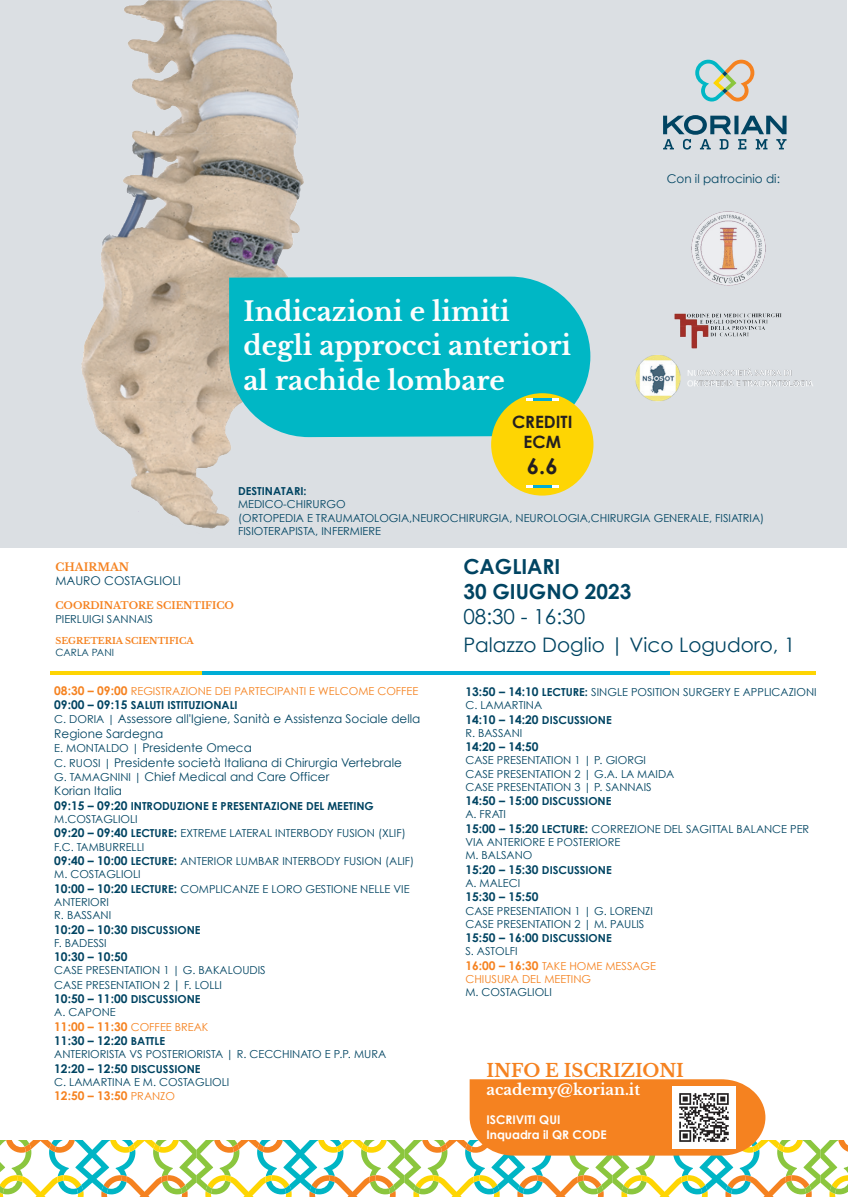
<style>
.page{position:relative;width:848px;height:1197px;background:#fff}
.page>*{position:absolute;margin:0;border:0;box-sizing:border-box;transform-origin:0 0}
.t1{font:700 26.4px/34.6px "Libre Baskerville";color:#fdfdfd}
.t2{font:700 22px "Century Gothic";color:#231f20}
.t3{font:700 20.7px/24.9px "Century Gothic";color:#004462}
.t4{font:20.7px "Century Gothic";color:#004462}
.t5{font:20px "Century Gothic";color:#004462}
.t6{font:700 18px "Libre Baskerville";color:#f58220}
.t7{font:700 17px/20.4px "Century Gothic";color:#231f20;text-align:center}
.t8{font:700 15px "Libre Baskerville";color:#fff}
.t9{font:12px/14.4px "Century Gothic";color:#004462}
.t10{font:700 12px "Century Gothic";color:#004462}
.t11{font:700 12px/14.4px "Century Gothic";color:#f58220}
.t12{font:700 12px/14.4px "Century Gothic";color:#fff}
.t13{font:11px/13.2px "Century Gothic";color:#004462}
.t14{font:11px/14.4px "Century Gothic";color:#f58220}
.t15{font:700 11px/13.2px "Century Gothic";color:#004462}
.t16{font:700 11px "Libre Baskerville";color:#f58220}
.t17{font:700 10px "Libre Baskerville";color:#f58220}
.t18{font:10px "Century Gothic";color:#004462}
.t19{font:700 9px "Libre Baskerville";color:#f58220}
.s1{font-weight:700;font-size:12px}
.s2{font-weight:700;font-size:12px;color:#004462}
.s3{font-weight:700;color:#004462}
.s4{font-size:11px}
.s5{font-size:12px}
.s6{font-weight:400}
.s7{font-weight:700}
.s8{font-weight:400;font-size:11px}
.s9{color:#004462}
.s10{font-size:11px;color:#004462}
</style>
<div class="page">
<div style="left:0;top:0;width:846px;height:547px;background:#dbdfe3"></div>
<svg style="left:0;top:1140px;width:848px;height:56px"></svg>
<svg style="left:695px;top:60px;width:59px;height:41px"></svg>
<svg style="left:663px;top:115px;width:123px;height:34px"></svg>
<svg style="left:202px;top:671px;width:468px;height:3px"></svg>
<svg style="left:51px;top:671px;width:151px;height:3px"></svg>
<svg style="left:670px;top:671px;width:145px;height:3px"></svg>
<svg style="left:469px;top:1079px;width:296px;height:76px;background:#f4892c"></svg>
<img style="left:672px;top:1085px;width:63px;height:63px">
<img style="left:82px;top:0;width:232px;height:529px">
<svg style="left:229px;top:276px;width:361px;height:161px;background:#0eb9c6"></svg>
<img style="left:691px;top:211px;width:74px;height:74px">
<img style="left:674px;top:313px;width:107px;height:35px">
<img style="left:635px;top:355px;width:178px;height:47px">
<div style="left:491px;top:393px;width:102px;height:102px;background:#fed503;border-radius:50%"></div>
<hr style="left:532px;top:398px;width:20px;height:2px;background:#00add6">
<svg style="left:526px;top:398px;width:6px;height:2px"></svg>
<svg style="left:552px;top:398px;width:6px;height:2px"></svg>
<hr style="left:532px;top:485px;width:20px;height:2px;background:#00add6">
<svg style="left:526px;top:485px;width:6px;height:2px"></svg>
<svg style="left:552px;top:485px;width:6px;height:2px"></svg>
<h1 class="t1" style="left:243px;top:294px;width:329px">Indicazioni e limiti degli approcci anteriori al rachide lombare</h1>
<h3 class="t7" style="left:512px;top:410px;width:62px">CREDITI<br>ECM</h3>
<h2 class="t2" style="left:527px;top:452px;width:32px">6.6</h2>
<p class="t9" style="left:666px;top:171px;width:115px">Con il patrocinio di:</p>
<p class="t15" style="left:238px;top:484px;width:70px">DESTINATARI:</p>
<p class="t13" style="left:238px;top:497px;width:527px">MEDICO-CHIRURGO<br>(ORTOPEDIA E TRAUMATOLOGIA,NEUROCHIRURGIA, NEUROLOGIA,CHIRURGIA GENERALE, FISIATRIA)<br>FISIOTERAPISTA, INFERMIERE</p>
<p class="t16" style="left:55px;top:560px;width:75px">CHAIRMAN</p>
<p class="t9" style="left:55px;top:573px;width:127px">MAURO COSTAGLIOLI</p>
<p class="t17" style="left:55px;top:599px;width:180px">COORDINATORE SCIENTIFICO</p>
<p class="t13" style="left:55px;top:611px;width:99px">PIERLUIGI SANNAIS</p>
<p class="t19" style="left:55px;top:635px;width:140px">SEGRETERIA SCIENTIFICA</p>
<p class="t18" style="left:55px;top:646px;width:60px">CARLA PANI</p>
<p class="t14" style="left:54px;top:683px;width:365px"><span class="s1">08:30 – 09:00</span> REGISTRAZIONE DEI PARTECIPANTI E WELCOME COFFEE<br><span class="s2">09:00 – 09:15</span> <span class="s3">SALUTI ISTITUZIONALI</span></p>
<p class="t9" style="left:54px;top:711px;width:367px"><span class="s4">C. DORIA |</span> Assessore all'Igiene, Sanità e Assistenza Sociale della Regione Sardegna<br><span class="s4">E. MONTALDO |</span> Presidente Omeca<br><span class="s4">C. RUOSI |</span> Presidente società Italiana di Chirurgia Vertebrale<br><span class="s4">G. TAMAGNINI |</span> Chief Medical and Care Officer<br>Korian Italia</p>
<p class="t15" style="left:54px;top:798px;width:321px"><span class="s5">09:15 – 09:20</span> INTRODUZIONE E PRESENTAZIONE DEL MEETING<br><span class="s6">M.COSTAGLIOLI</span></p>
<p class="t13" style="left:54px;top:826px;width:353px"><span class="s1">09:20 – 09:40</span> <span class="s7">LECTURE</span><span class="s1">:</span> EXTREME LATERAL INTERBODY FUSION (XLIF)<br>F.C. TAMBURRELLI</p>
<p class="t13" style="left:54px;top:854px;width:361px"><span class="s1">09:40 – 10:00</span> <span class="s7">LECTURE</span><span class="s1">:</span> ANTERIOR LUMBAR INTERBODY FUSION (ALIF)<br>M. COSTAGLIOLI</p>
<p class="t13" style="left:54px;top:881px;width:357px"><span class="s1">10:00 – 10:20</span> <span class="s7">LECTURE</span><span class="s1">:</span> COMPLICANZE E LORO GESTIONE NELLE VIE<br>ANTERIORI<br>R. BASSANI</p>
<p class="t10" style="left:54px;top:921px;width:148px">10:20 – 10:30 <span class="s4">DISCUSSIONE</span></p>
<p class="t13" style="left:54px;top:935px;width:54px">F. BADESSI</p>
<p class="t10" style="left:54px;top:949px;width:75px">10:30 – 10:50</p>
<p class="t13" style="left:54px;top:962px;width:213px;line-height:14.4px">CASE PRESENTATION 1 | G. BAKALOUDIS<br>CASE PRESENTATION 2 <span class="s5">|</span> F. LOLLI</p>
<p class="t10" style="left:54px;top:991px;width:148px">10:50 – 11:00 <span class="s4">DISCUSSIONE</span></p>
<p class="t13" style="left:54px;top:1005px;width:63px">A. CAPONE</p>
<p class="t11" style="left:54px;top:1018px;width:156px">11:00 – 11:30 <span class="s8">COFFEE BREAK<br></span><span class="s9">11:30 – 12:20</span> <span class="s10">BATTLE</span></p>
<p class="t13" style="left:54px;top:1047px;width:333px">ANTERIORISTA VS POSTERIORISTA | R. CECCHINATO E P.P. MURA</p>
<p class="t10" style="left:54px;top:1060px;width:148px">12:20 – 12:50 <span class="s4">DISCUSSIONE</span></p>
<p class="t13" style="left:54px;top:1075px;width:177px">C. LAMARTINA E M. COSTAGLIOLI</p>
<p class="t11" style="left:54px;top:1088px;width:122px">12:50 – 13:50 <span class="s8">PRANZO</span></p>
<h3 class="t3" style="left:463px;top:553px;width:169px">CAGLIARI<br>30 GIUGNO 2023</h3>
<h3 class="t4" style="left:463px;top:604px;width:123px">08:30 - 16:30</h3>
<h3 class="t5" style="left:463px;top:632px;width:333px">Palazzo Doglio | Vico Logudoro, 1</h3>
<p class="t13" style="left:465px;top:685px;width:353px"><span class="s1">13:50 – 14:10</span> <span class="s7">LECTURE:</span> SINGLE POSITION SURGERY E APPLICAZIONI<br>C. LAMARTINA</p>
<p class="t10" style="left:465px;top:711px;width:148px">14:10 – 14:20 <span class="s4">DISCUSSIONE</span></p>
<p class="t13" style="left:465px;top:726px;width:58px">R. BASSANI</p>
<p class="t10" style="left:465px;top:739px;width:75px">14:20 – 14:50</p>
<p class="t13" style="left:465px;top:753px;width:210px">CASE PRESENTATION 1 | P. GIORGI<br>CASE PRESENTATION 2 | G.A. LA MAIDA<br>CASE PRESENTATION 3 | P. SANNAIS</p>
<p class="t10" style="left:465px;top:793px;width:148px">14:50 – 15:00 <span class="s4">DISCUSSIONE</span></p>
<p class="t13" style="left:465px;top:807px;width:345px;line-height:14.4px">A. FRATI<br><span class="s1">15:00 – 15:20</span> <span class="s7">LECTURE</span><span class="s1">:</span> CORREZIONE DEL SAGITTAL BALANCE PER</p>
<p class="t13" style="left:465px;top:835px;width:156px">VIA ANTERIORE E POSTERIORE<br>M. BALSANO</p>
<p class="t10" style="left:465px;top:861px;width:148px">15:20 – 15:30 <span class="s4">DISCUSSIONE</span></p>
<p class="t13" style="left:465px;top:876px;width:56px">A. MALECI</p>
<p class="t10" style="left:465px;top:889px;width:75px">15:30 – 15:50</p>
<p class="t13" style="left:465px;top:903px;width:189px">CASE PRESENTATION 1 | G. LORENZI<br>CASE PRESENTATION 2 | M. PAULIS</p>
<p class="t10" style="left:465px;top:930px;width:148px">15:50 – 16:00 <span class="s4">DISCUSSIONE</span></p>
<p class="t14" style="left:465px;top:943px;width:192px"><span class="s9">S. ASTOLFI<br></span><span class="s1">16:00 – 16:30</span> TAKE HOME MESSAGE</p>
<p class="t14" style="left:465px;top:971px;width:127px">CHIUSURA DEL MEETING</p>
<p class="t13" style="left:465px;top:985px;width:88px">M. COSTAGLIOLI</p>
<h3 class="t6" style="left:486px;top:1059px;width:199px">INFO E ISCRIZIONI</h3>
<h3 class="t8" style="left:486px;top:1080px;width:155px">academy@korian.it</h3>
<p class="t12" style="left:486px;top:1112px;width:122px">ISCRIVITI QUI<br>Inquadra il QR CODE</p>
</div>
